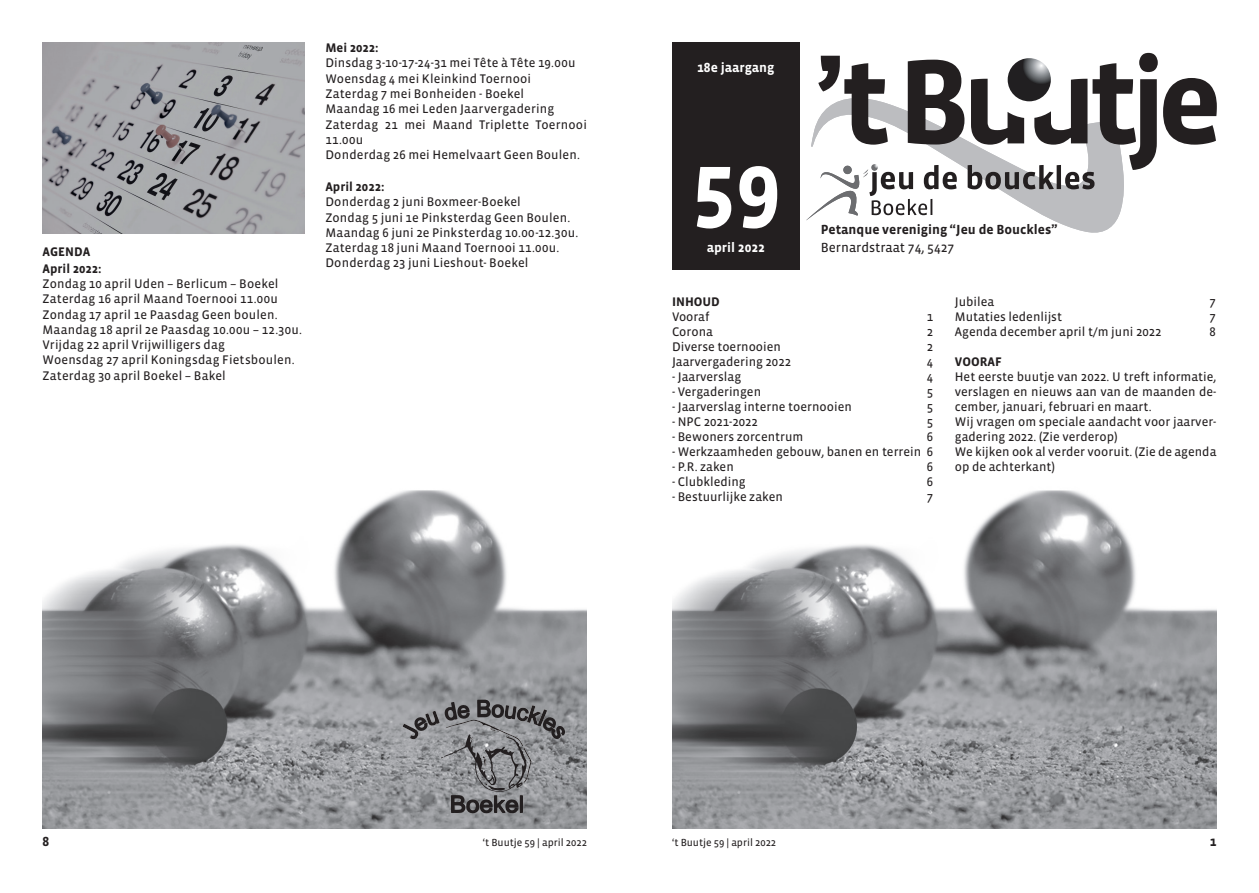
<style>
.page{position:relative;width:1259px;height:893px;background:#fff}
.page>*{position:absolute;margin:0;border:0;box-sizing:border-box;transform-origin:0 0}
.t1{font:700 90px "Vista Sans";color:#fff}
.t2{font:700 13.5px "Vista Sans";color:#231f20}
.t3{font:13.5px "Vista Sans Reg";color:#231f20}
.t4{font:700 13.5px "Vista Sans";color:#fff}
.t5{font:12.75px/15.3px "Vista Sans Reg";letter-spacing:.005em;color:#231f20}
.t6{font:700 12.75px/16.5px "Vista Sans";color:#231f20}
.t7{font:10.5px "Vista Sans Reg";color:#231f20}
</style>
<div class="page">
<img style="left:672px;top:490px;width:544px;height:338px">
<svg style="left:1163px;top:78px;width:53px;height:67px"></svg>
<div style="left:672px;top:43px;width:127px;height:227px;background:#231f20"></div>
<svg style="left:806px;top:53px;width:351px;height:180px"></svg>
<img style="left:43px;top:490px;width:544px;height:338px">
<svg style="left:403px;top:700px;width:162px;height:113px;background:#848588"></svg>
<img style="left:43px;top:43px;width:261px;height:191px">
<p class="t6" style="left:43px;top:244px;width:61px">AGENDA<br>April 2022:</p>
<p class="t5" style="left:43px;top:276px;width:261px">Zondag 10 april Uden – Berlicum – Boekel Zaterdag 16 april Maand Toernooi 11.00u Zondag 17 april 1e Paasdag Geen boulen.<br>Maandag 18 april 2e Paasdag 10.00u – 12.30u.<br>Vrijdag 22 april Vrijwilligers dag<br>Woensdag 27 april Koningsdag Fietsboulen.<br>Zaterdag 30 april Boekel – Bakel</p>
<p class="t6" style="left:325px;top:40px;width:55px">Mei 2022:</p>
<p class="t5" style="left:325px;top:56px;width:263px">Dinsdag 3-10-17-24-31 mei Tête à Tête 19.00u Woensdag 4 mei Kleinkind Toernooi Zaterdag 7 mei Bonheiden - Boekel<br>Maandag 16 mei Leden Jaarvergadering Zaterdag 21 mei Maand Triplette Toernooi 11.00u<br>Donderdag 26 mei Hemelvaart Geen Boulen.</p>
<p class="t6" style="left:325px;top:179px;width:61px">April 2022:</p>
<p class="t5" style="left:325px;top:195px;width:254px">Donderdag 2 juni Boxmeer-Boekel<br>Zondag 5 juni 1e Pinksterdag Geen Boulen.<br>Maandag 6 juni 2e Pinksterdag 10.00-12.30u.<br>Zaterdag 18 juni Maand Toernooi 11.00u.<br>Donderdag 23 juni Lieshout- Boekel</p>
<p class="t4" style="left:697px;top:61px;width:79px">18e jaargang</p>
<h1 class="t1" style="left:691px;top:140px;width:91px">59</h1>
<p class="t4" style="left:706px;top:241px;width:60px">april 2022</p>
<p class="t2" style="left:821px;top:223px;width:238px">Petanque vereniging “Jeu de Bouckles”</p>
<p class="t3" style="left:821px;top:241px;width:135px">Bernardstraat 74, 5427</p>
<p class="t6" style="left:672px;top:294px;width:49px">INHOUD</p>
<p class="t5" style="left:672px;top:309px;width:39px">Vooraf</p>
<p class="t5" style="left:926px;top:309px;width:8px">1</p>
<p class="t5" style="left:672px;top:324px;width:42px">Corona</p>
<p class="t5" style="left:926px;top:324px;width:8px">2</p>
<p class="t5" style="left:672px;top:339px;width:110px">Diverse toernooien</p>
<p class="t5" style="left:926px;top:339px;width:8px">2</p>
<p class="t5" style="left:672px;top:354px;width:121px">Jaarvergadering 2022</p>
<p class="t5" style="left:926px;top:354px;width:8px">4</p>
<p class="t5" style="left:672px;top:369px;width:71px">- Jaarverslag</p>
<p class="t5" style="left:926px;top:369px;width:8px">4</p>
<p class="t5" style="left:672px;top:384px;width:91px">- Vergaderingen</p>
<p class="t5" style="left:926px;top:384px;width:8px">5</p>
<p class="t5" style="left:672px;top:399px;width:181px">- Jaarverslag interne toernooien</p>
<p class="t5" style="left:926px;top:399px;width:8px">5</p>
<p class="t5" style="left:672px;top:414px;width:87px">- NPC 2021-2022</p>
<p class="t5" style="left:926px;top:414px;width:8px">5</p>
<p class="t5" style="left:672px;top:429px;width:133px">- Bewoners zorcentrum</p>
<p class="t5" style="left:926px;top:429px;width:8px">6</p>
<p class="t5" style="left:672px;top:444px;width:263px">- Werkzaamheden gebouw, banen en terrein 6</p>
<p class="t5" style="left:672px;top:459px;width:63px">- P.R. zaken</p>
<p class="t5" style="left:926px;top:459px;width:8px">6</p>
<p class="t5" style="left:672px;top:474px;width:75px">- Clubkleding</p>
<p class="t5" style="left:926px;top:474px;width:8px">6</p>
<p class="t5" style="left:672px;top:489px;width:112px">- Bestuurlijke zaken</p>
<p class="t5" style="left:926px;top:489px;width:8px">7</p>
<p class="t5" style="left:955px;top:295px;width:41px">Jubilea</p>
<p class="t5" style="left:1209px;top:295px;width:8px">7</p>
<p class="t5" style="left:955px;top:310px;width:109px">Mutaties ledenlijst</p>
<p class="t5" style="left:1209px;top:310px;width:8px">7</p>
<p class="t5" style="left:955px;top:325px;width:208px">Agenda december april t/m juni 2022</p>
<p class="t5" style="left:1209px;top:325px;width:8px">8</p>
<p class="t6" style="left:955px;top:354px;width:48px">VOORAF</p>
<p class="t5" style="left:955px;top:370px;width:263px">Het eerste buutje van 2022. U treft informatie, verslagen en nieuws aan van de maanden de&shy;cember, januari, februari en maart.<br>Wij vragen om speciale aandacht voor jaarver&shy;gadering 2022. (Zie verderop)<br>We kijken ook al verder vooruit. (Zie de agenda op de achterkant)</p>
<p class="t2" style="left:43px;top:835px;width:8px">8</p>
<p class="t7" style="left:483px;top:837px;width:106px">‘t Buutje 59 | april 2022</p>
<p class="t7" style="left:672px;top:837px;width:106px">‘t Buutje 59 | april 2022</p>
<p class="t2" style="left:1209px;top:835px;width:8px">1</p>
</div>
